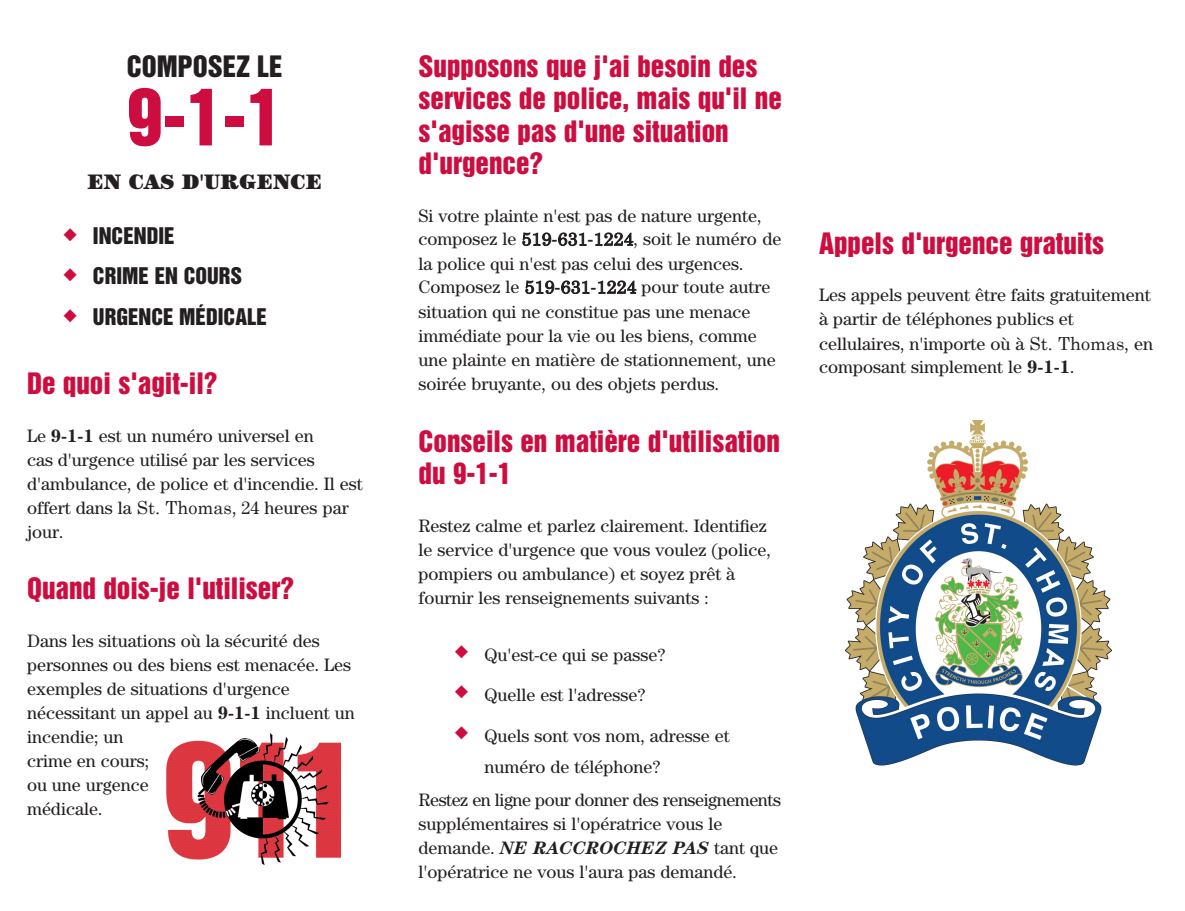
<style>
.page{position:relative;width:1185px;height:911px;background:#fff}
.page>*{position:absolute;margin:0;border:0;box-sizing:border-box;transform-origin:0 0}
.t1{font:72px "Helvetica Inserat";color:#cd0d40}
.t2{font:27px/32.4px "Helvetica Inserat";color:#cd0d40}
.t3{font:27px "Helvetica Inserat";color:#231f20}
.t4{font:21px "Helvetica Inserat";color:#231f20}
.t5{font:900 21px "Century";color:#231f20}
.t6{font:18px/24px "Century";color:#231f20}
.s1{color:#cd0d40}
.s2{font-weight:700}
.s3{font-style:inherit}
.s4{font-weight:700;font-style:italic}
</style>
<div class="page">
<img style="left:166px;top:734px;width:174px;height:131px">
<img style="left:845px;top:420px;width:266px;height:346px">
<h2 class="t3" style="left:127px;top:55px;width:157px">COMPOSEZ LE</h2>
<h1 class="t1" style="left:127px;top:88px;width:157px">9-1-1</h1>
<p class="t5" style="left:87px;top:174px;width:236px">EN CAS D'URGENCE</p>
<p class="t4" style="left:63px;top:227px;width:113px"><span class="s1">◆</span> INCENDIE</p>
<p class="t4" style="left:63px;top:268px;width:181px"><span class="s1">◆</span> CRIME EN COURS</p>
<p class="t4" style="left:63px;top:308px;width:205px"><span class="s1">◆</span> URGENCE MÉDICALE</p>
<h2 class="t2" style="left:27px;top:369px;width:192px">De quoi s'agit-il?</h2>
<p class="t6" style="left:27px;top:425px;width:337px">Le <span class="s2">9-1-1</span> est un numéro universel en<br>cas d'urgence utilisé par les services d'ambulance, de police et d'incendie. Il est offert dans la <span class="s3">St. Thomas</span>, 24 heures par jour.</p>
<h2 class="t2" style="left:27px;top:574px;width:268px">Quand dois-je l'utiliser?</h2>
<p class="t6" style="left:27px;top:631px;width:329px">Dans les situations où la sécurité des personnes ou des biens est menacée. Les exemples de situations d'urgence nécessitant un appel au <span class="s2">9-1-1</span> incluent un incendie; un<br>crime en cours;<br>ou une urgence<br>médicale.</p>
<h2 class="t2" style="left:418px;top:52px;width:365px">Supposons que j'ai besoin des services de police, mais qu'il ne s'agisse pas d'une situation d'urgence?</h2>
<p class="t6" style="left:418px;top:205px;width:364px">Si votre plainte n'est pas de nature urgente, composez le <span class="s3">519</span><span class="s2">-</span><span class="s3">631</span><span class="s2">-</span><span class="s3">1224</span>, soit le numéro de la police qui n'est pas celui des urgences.<br>Composez le <span class="s3">519</span><span class="s2">-</span><span class="s3">631</span><span class="s2">-</span><span class="s3">1224</span> pour toute autre situation qui ne constitue pas une menace immédiate pour la vie ou les biens, comme une plainte en matière de stationnement, une soirée bruyante, ou des objets perdus.</p>
<h2 class="t2" style="left:418px;top:426px;width:363px">Conseils en matière d'utilisation du 9-1-1</h2>
<p class="t6" style="left:418px;top:515px;width:354px">Restez calme et parlez clairement. Identifiez le service d'urgence que vous voulez (police, pompiers ou ambulance) et soyez prêt à fournir les renseignements suivants :</p>
<p class="t6" style="left:454px;top:644px;width:212px"><sup>◆</sup> Qu'est-ce qui se passe?</p>
<p class="t6" style="left:454px;top:685px;width:192px"><sup>◆</sup> Quelle est l'adresse?</p>
<p class="t6" style="left:484px;top:721px;width:247px;line-height:31.3px;text-indent:-30px"><sup>◆</sup> Quels sont vos nom, adresse et numéro de téléphone?</p>
<p class="t6" style="left:418px;top:789px;width:364px">Restez en ligne pour donner des renseignements supplémentaires si l'opératrice vous le demande. <span class="s4">NE RACCROCHEZ PAS</span> tant que l'opératrice ne vous l'aura pas demandé.</p>
<h2 class="t2" style="left:819px;top:229px;width:286px">Appels d'urgence gratuits</h2>
<p class="t6" style="left:819px;top:285px;width:335px">Les appels peuvent être faits gratuitement à partir de téléphones publics et cellulaires, n'importe où à <span class="s3">St. Thomas</span>, en composant simplement le <span class="s2">9-1-1</span>.</p>
</div>
